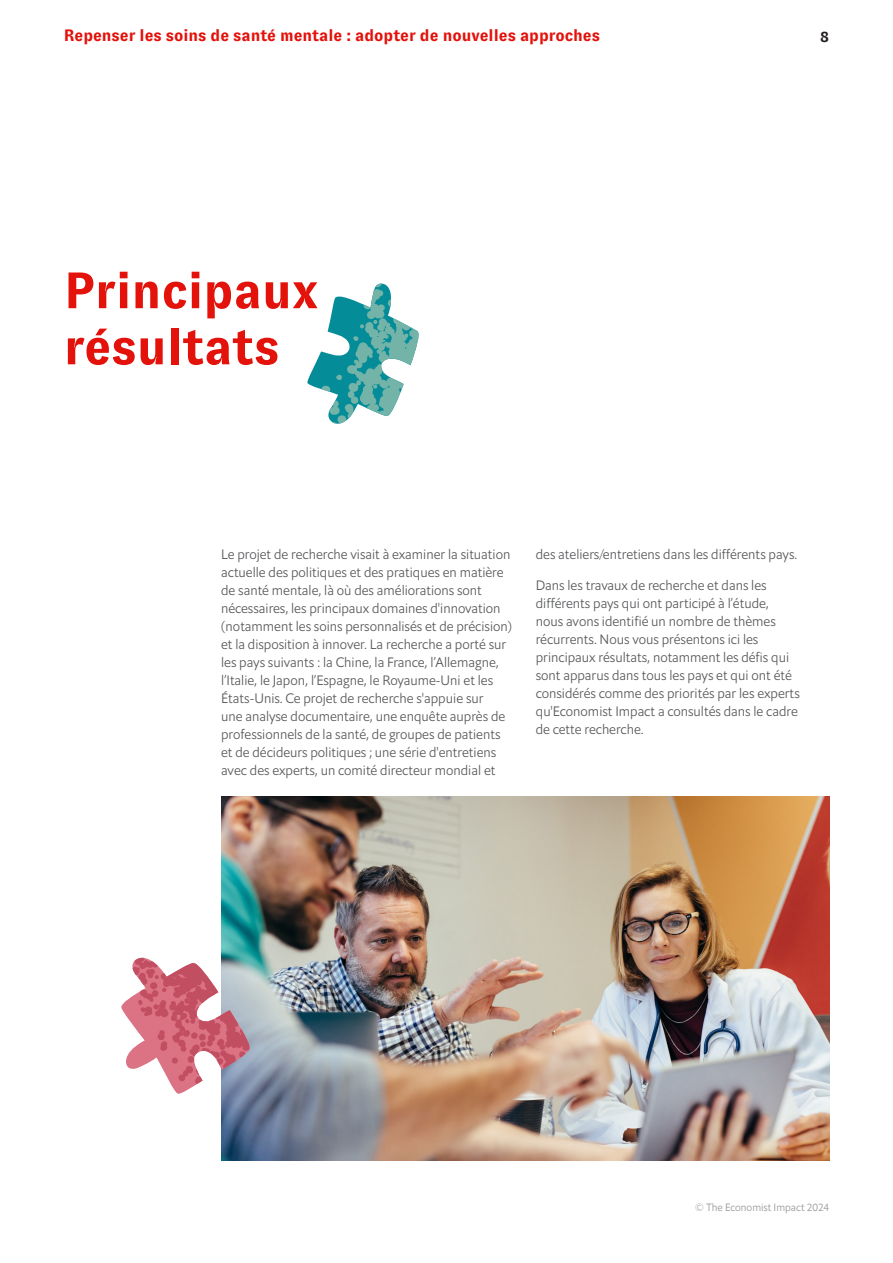
<style>
.page{position:relative;width:893px;height:1263px;background:#fff}
.page>*{position:absolute;margin:0;border:0;box-sizing:border-box;transform-origin:0 0}
._1__Header{font:700 51px/56.1px "GT Zirkon";color:#e3120b}
.t1{font:700 16.5px "GT Zirkon";color:#e3120b}
.t2{font:700 15px "GT Zirkon";color:#231f20}
._4__Body_text{font:13.5px/18px "Econ Sans Lig";color:#57585a}
.t3{font:10.5px "Econ Sans Lig";color:#939598}
</style>
<div class="page">
<img style="left:221px;top:797px;width:608px;height:364px">
<svg style="left:307px;top:283px;width:112px;height:141px"></svg>
<svg style="left:121px;top:957px;width:129px;height:137px"></svg>
<p class="t1" style="left:64px;top:27px;width:538px">Repenser les soins de santé mentale : adopter de nouvelles approches</p>
<p class="t2" style="left:820px;top:28px;width:10px">8</p>
<p class="_1__Header" style="left:64px;top:263px;width:256px">Principaux résultats</p>
<p class="_4__Body_text" style="left:221px;top:545px;width:292px">Le projet de recherche visait à examiner la situation actuelle des politiques et des pratiques en matière de santé mentale, là où des améliorations sont nécessaires, les principaux domaines d'innovation (notamment les soins personnalisés et de précision) et la disposition à innover. La recherche a porté sur les pays suivants : la Chine, la France, l’Allemagne, l’Italie, le Japon, l’Espagne, le Royaume-Uni et les États-Unis. Ce projet de recherche s'appuie sur<br>une analyse documentaire, une enquête auprès de professionnels de la santé, de groupes de patients et de décideurs politiques ; une série d'entretiens avec des experts, un comité directeur mondial et</p>
<p class="_4__Body_text" style="left:536px;top:545px;width:263px">des ateliers/entretiens dans les différents pays.</p>
<p class="_4__Body_text" style="left:536px;top:576px;width:266px">Dans les travaux de recherche et dans les différents pays qui ont participé à l’étude,<br>nous avons identifié un nombre de thèmes récurrents. Nous vous présentons ici les principaux résultats, notamment les défis qui sont apparus dans tous les pays et qui ont été considérés comme des priorités par les experts qu'Economist Impact a consultés dans le cadre de cette recherche.</p>
<p class="t3" style="left:695px;top:1201px;width:136px">© The Economist Impact 2024</p>
</div>
